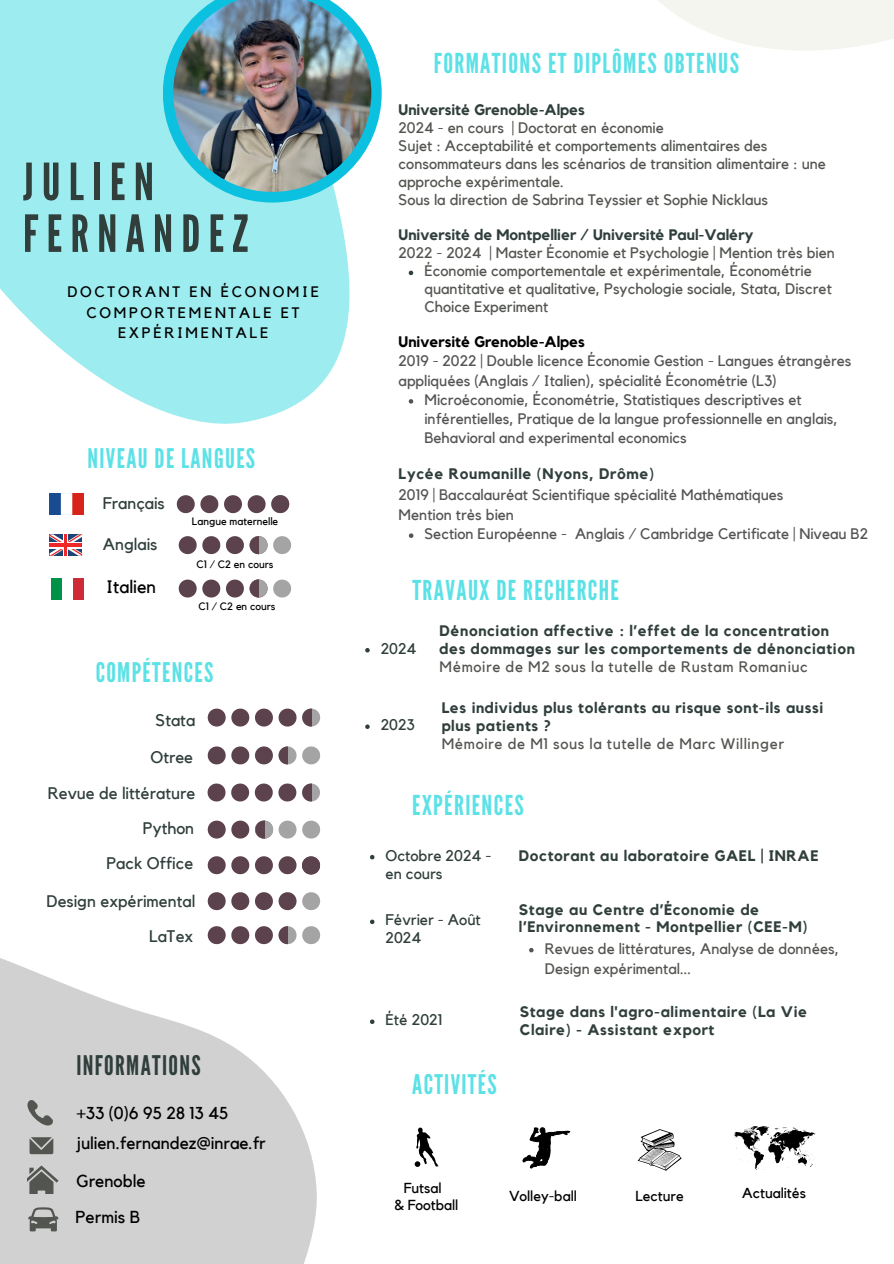
<style>
.page{position:relative;width:894px;height:1264px;background:#fff}
.page>*{position:absolute;margin:0;border:0;box-sizing:border-box;transform-origin:0 0}
.t1{font:51px/51.8px "League Gothic";letter-spacing:.16em;color:#303f3c}
.t2{font:27.3px "League Gothic";letter-spacing:.05em;color:#5ce1e6}
.t3{font:27px "League Gothic";letter-spacing:.05em;color:#5ce1e6}
.t4{font:27px "League Gothic";letter-spacing:.05em;color:#303f3c}
.t5{font:18px "Kollektif";color:#000}
.t6{font:17.25px/30.3px "Kollektif";color:#000}
.t7{font:16.8px "Kollektif";color:#303f3c}
.t8{font:15.45px/18px "Kollektif";color:#303f3c}
.t9{font:15.15px/18px "Kollektif";color:#535650}
.t10{font:700 15.15px/18px "Kollektif";letter-spacing:.04em;color:#303f3c}
.t11{font:15.15px/19.2px "Kollektif";color:#545454}
.t12{font:15.15px/20.2px "Kollektif";letter-spacing:.175em;color:#000;text-align:center}
.t13{font:14.4px/16.8px "Kollektif";color:#000;text-align:center}
.t14{font:10.65px "Kollektif";color:#000}
.s1{font-weight:700;color:#303f3c}
.s2{font-weight:700;color:#000}
.s3{font-weight:400;color:#535650}
</style>
<div class="page">
<svg style="left:0;top:898px;width:321px;height:365px;fill:#d1d1d1"></svg>
<svg style="left:0;top:0;width:414px;height:498px;fill:#9dedf0"></svg>
<svg style="left:163px;top:0;width:218px;height:202px"></svg>
<img style="left:173px;top:0;width:198px;height:192px">
<svg style="left:179px;top:536px;width:41px;height:18px"></svg>
<svg style="left:273px;top:536px;width:18px;height:18px"></svg>
<svg style="left:658px;top:0;width:235px;height:51px"></svg>
<svg style="left:179px;top:579px;width:41px;height:18px"></svg>
<svg style="left:273px;top:579px;width:18px;height:18px"></svg>
<svg style="left:21px;top:1099px;width:32px;height:32px"></svg>
<svg style="left:30px;top:1137px;width:23px;height:17px"></svg>
<svg style="left:28px;top:1165px;width:30px;height:28px"></svg>
<svg style="left:50px;top:534px;width:32px;height:22px"></svg>
<div style="left:50px;top:541px;width:32px;height:7px;background:#fff"></div>
<svg style="left:64px;top:534px;width:4px;height:22px"></svg>
<hr style="left:50px;top:543px;width:32px;height:4px;background:#ee2828">
<hr style="left:65px;top:534px;width:2px;height:22px;background:#ee2828">
<svg style="left:414px;top:1127px;width:24px;height:39px"></svg>
<svg style="left:523px;top:1127px;width:46px;height:41px"></svg>
<div style="left:541px;top:1135px;width:8px;height:12px;background:#000"></div>
<svg style="left:733px;top:1126px;width:82px;height:43px"></svg>
<div style="left:51px;top:578px;width:11px;height:21px;background:#009246"></div>
<div style="left:73px;top:578px;width:11px;height:21px;background:#ce2b37"></div>
<svg style="left:28px;top:1207px;width:30px;height:24px"></svg>
<svg style="left:208px;top:708px;width:17px;height:18px"></svg>
<svg style="left:231px;top:708px;width:18px;height:18px"></svg>
<svg style="left:255px;top:708px;width:41px;height:18px"></svg>
<svg style="left:208px;top:746px;width:17px;height:18px"></svg>
<svg style="left:231px;top:746px;width:18px;height:18px"></svg>
<svg style="left:255px;top:746px;width:41px;height:18px"></svg>
<svg style="left:302px;top:746px;width:18px;height:18px"></svg>
<svg style="left:207px;top:783px;width:18px;height:18px"></svg>
<svg style="left:231px;top:783px;width:18px;height:18px"></svg>
<svg style="left:255px;top:783px;width:41px;height:18px"></svg>
<svg style="left:208px;top:820px;width:17px;height:18px"></svg>
<svg style="left:231px;top:820px;width:18px;height:18px"></svg>
<svg style="left:302px;top:820px;width:18px;height:18px"></svg>
<svg style="left:208px;top:856px;width:17px;height:18px"></svg>
<svg style="left:231px;top:856px;width:18px;height:18px"></svg>
<svg style="left:255px;top:856px;width:41px;height:18px"></svg>
<svg style="left:302px;top:708px;width:18px;height:18px"></svg>
<svg style="left:208px;top:892px;width:17px;height:18px"></svg>
<svg style="left:231px;top:892px;width:18px;height:18px"></svg>
<svg style="left:255px;top:892px;width:41px;height:18px"></svg>
<svg style="left:302px;top:892px;width:18px;height:18px"></svg>
<svg style="left:302px;top:783px;width:18px;height:18px"></svg>
<svg style="left:637px;top:1129px;width:44px;height:41px"></svg>
<svg style="left:177px;top:495px;width:41px;height:18px"></svg>
<svg style="left:224px;top:495px;width:41px;height:18px"></svg>
<img style="left:50px;top:494px;width:33px;height:20px">
<svg style="left:529px;top:947px;width:4px;height:5px"></svg>
<svg style="left:370px;top:919px;width:4px;height:5px"></svg>
<svg style="left:370px;top:1019px;width:4px;height:5px"></svg>
<svg style="left:408px;top:271px;width:5px;height:4px"></svg>
<svg style="left:408px;top:399px;width:5px;height:4px"></svg>
<svg style="left:409px;top:533px;width:4px;height:5px"></svg>
<svg style="left:365px;top:724px;width:4px;height:5px"></svg>
<svg style="left:365px;top:648px;width:4px;height:4px"></svg>
<svg style="left:370px;top:855px;width:4px;height:4px"></svg>
<svg style="left:271px;top:495px;width:18px;height:18px"></svg>
<svg style="left:226px;top:536px;width:41px;height:18px"></svg>
<svg style="left:226px;top:579px;width:41px;height:18px"></svg>
<svg style="left:255px;top:820px;width:41px;height:18px"></svg>
<svg style="left:302px;top:856px;width:18px;height:18px"></svg>
<svg style="left:208px;top:926px;width:17px;height:18px"></svg>
<svg style="left:231px;top:926px;width:18px;height:18px"></svg>
<svg style="left:255px;top:926px;width:41px;height:18px"></svg>
<svg style="left:302px;top:926px;width:18px;height:18px"></svg>
<p class="t1" style="left:23px;top:157px;width:226px">JULIEN<br>FERNANDEZ</p>
<p class="t12" style="left:67px;top:283px;width:253px">DOCTORANT EN ÉCONOMIE<br>COMPORTEMENTALE ET<br>EXPÉRIMENTALE</p>
<p class="t3" style="left:87px;top:443px;width:169px">NIVEAU DE LANGUES</p>
<p class="t7" style="left:103px;top:496px;width:63px">Français</p>
<h1 class="t7" style="left:103px;top:536px;width:56px">Anglais</h1>
<p class="t5" style="left:106px;top:578px;width:51px">Italien</p>
<p class="t14" style="left:192px;top:516px;width:88px">Langue maternelle</p>
<p class="t14" style="left:196px;top:559px;width:78px">C1 / C2 en cours</p>
<p class="t14" style="left:198px;top:601px;width:78px">C1 / C2 en cours</p>
<p class="t3" style="left:96px;top:656px;width:119px">COMPÉTENCES</p>
<p class="t7" style="left:156px;top:712px;width:41px">Stata</p>
<p class="t7" style="left:150px;top:749px;width:44px">Otree</p>
<h3 class="t7" style="left:48px;top:785px;width:149px">Revue de littérature</h3>
<p class="t7" style="left:143px;top:820px;width:53px">Python</p>
<p class="t7" style="left:106px;top:855px;width:88px">Pack Office</p>
<p class="t7" style="left:46px;top:893px;width:150px">Design expérimental</p>
<p class="t7" style="left:149px;top:928px;width:46px">LaTex</p>
<p class="t4" style="left:76px;top:1050px;width:126px">INFORMATIONS</p>
<p class="t6" style="left:77px;top:1098px;width:190px">+33 (0)6 95 28 13 45 julien.fernandez@inrae.fr</p>
<p class="t6" style="left:76px;top:1166px;width:71px">Grenoble</p>
<p class="t6" style="left:76px;top:1202px;width:66px">Permis B</p>
<p class="t2" style="left:433px;top:47px;width:307px">FORMATIONS ET DIPLÔMES OBTENUS</p>
<h6 class="t9" style="left:398px;top:102px;width:429px"><span class="s1">Université Grenoble-Alpes<br></span>2024 - en cours | Doctorat en économie<br>Sujet : Acceptabilité et comportements alimentaires des consommateurs dans les scénarios de transition alimentaire : une approche expérimentale.<br>Sous la direction de Sabrina Teyssier et Sophie Nicklaus</h6>
<h2 class="t9" style="left:398px;top:226px;width:437px"><span class="s1">Université de Montpellier / Université Paul-Valéry<br></span>2022 - 2024 | Master Économie et Psychologie | Mention très bien</h2>
<h6 class="t9" style="left:424px;top:262px;width:409px">Économie comportementale et expérimentale, Économétrie quantitative et qualitative, Psychologie sociale, Stata, Discret<br>Choice Experiment</h6>
<h6 class="t11" style="left:398px;top:333px;width:454px"><span class="s2">Université Grenoble-Alpes<br></span>2019 - 2022 | Double licence Économie Gestion - Langues étrangères appliquées (Anglais / Italien), spécialité Économétrie (L3)</h6>
<p class="t11" style="left:424px;top:390px;width:415px">Microéconomie, Économétrie, Statistiques descriptives et inférentielles, Pratique de la langue professionnelle en anglais,<br>Behavioral and experimental economics</p>
<h6 class="t10" style="left:398px;top:465px;width:257px">Lycée Roumanille (Nyons, Drôme)</h6>
<p class="t11" style="left:398px;top:486px;width:386px">2019 | Baccalauréat Scientifique spécialité Mathématiques<br>Mention très bien</p>
<h5 class="t11" style="left:424px;top:525px;width:445px">Section Européenne - Anglais / Cambridge Certificate | Niveau B2</h5>
<p class="t2" style="left:412px;top:574px;width:208px">TRAVAUX DE RECHERCHE</p>
<p class="t8" style="left:380px;top:640px;width:37px">2024</p>
<p class="t8" style="left:380px;top:716px;width:36px">2023</p>
<p class="t10" style="left:439px;top:622px;width:417px">Dénonciation affective : l’effet de la concentration des dommages sur les comportements de dénonciation<br><span class="s3">Mémoire de M2 sous la tutelle de Rustam Romaniuc</span></p>
<p class="t10" style="left:441px;top:699px;width:383px">Les individus plus tolérants au risque sont-ils aussi plus patients ?<br><span class="s3">Mémoire de M1 sous la tutelle de Marc Willinger</span></p>
<p class="t2" style="left:412px;top:789px;width:113px">EXPÉRIENCES</p>
<p class="t8" style="left:385px;top:846px;width:107px">Octobre 2024 -</p>
<h2 class="t10" style="left:519px;top:847px;width:301px">Doctorant au laboratoire GAEL | INRAE</h2>
<p class="t8" style="left:385px;top:864px;width:59px">en cours</p>
<h2 class="t8" style="left:385px;top:911px;width:97px">Février - Août<br>2024</h2>
<p class="t8" style="left:385px;top:1011px;width:58px">Été 2021</p>
<p class="t3" style="left:412px;top:1068px;width:86px">ACTIVITÉS</p>
<p class="t10" style="left:519px;top:901px;width:290px">Stage au Centre d’Économie de l’Environnement - Montpellier (CEE-M)</p>
<h4 class="t9" style="left:544px;top:938px;width:296px;line-height:20.2px">Revues de littératures, Analyse de données,<br>Design expérimental...</h4>
<p class="t10" style="left:519px;top:1003px;width:289px">Stage dans l'agro-alimentaire (La Vie<br>Claire) - Assistant export</p>
<p class="t13" style="left:394px;top:1180px;width:65px">Futsal<br>&amp; Football</p>
<p class="t13" style="left:509px;top:1187px;width:69px">Volley-ball</p>
<p class="t13" style="left:635px;top:1188px;width:50px">Lecture</p>
<p class="t13" style="left:742px;top:1185px;width:65px">Actualités</p>
</div>
